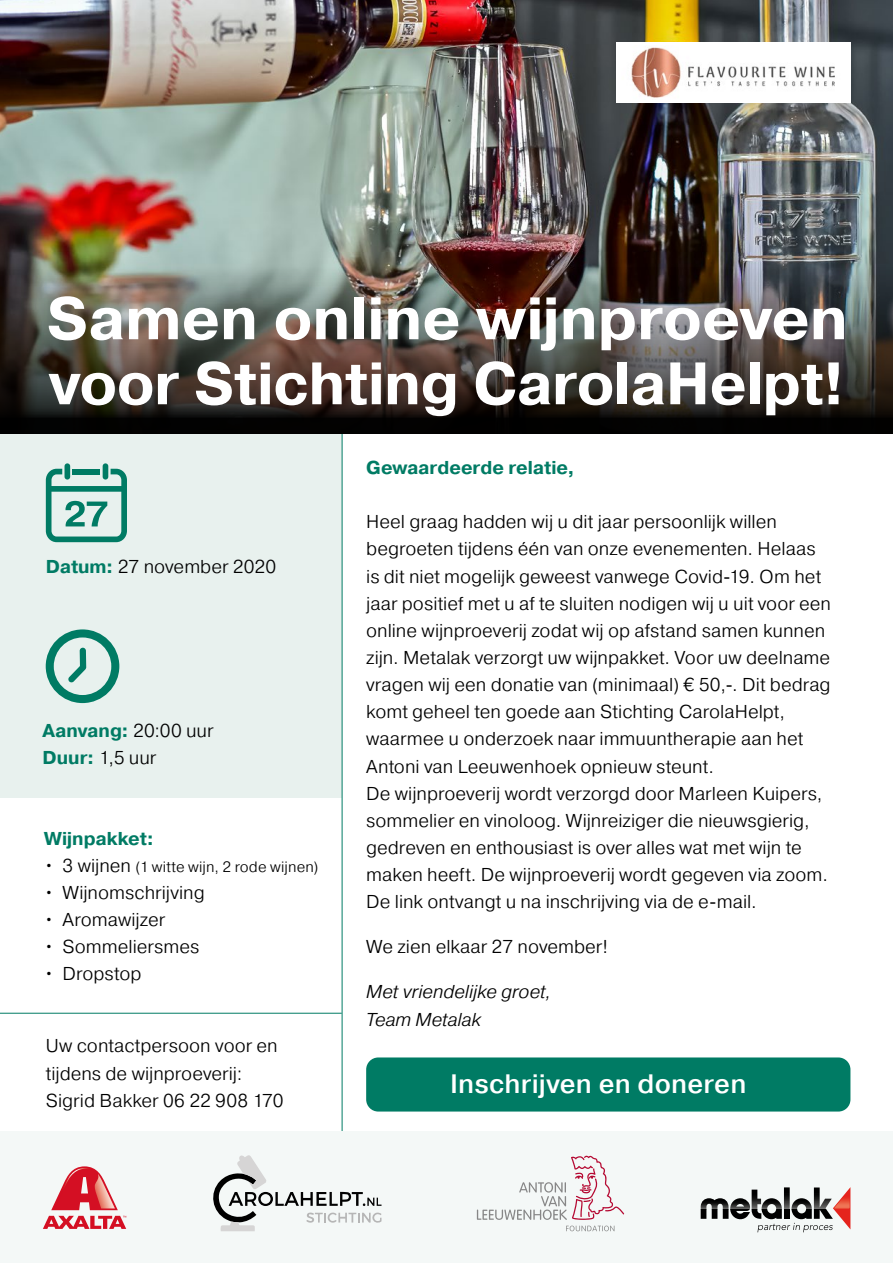
<style>
.page{position:relative;width:893px;height:1263px;background:#fff}
.page>*{position:absolute;margin:0;border:0;box-sizing:border-box;transform-origin:0 0}
.t1{font:700 59.7px/64.9px "Spies Hecker Pragmatica";letter-spacing:-.005em;color:#fff}
.t2{font:500 26.7px "Spies Hecker Pragmatica";letter-spacing:.01em;color:#fff}
.t3{font:300 18.6px/27.2px "Spies Hecker Pragmatica";color:#000}
.t4{font:italic 300 18.6px/27.2px "Spies Hecker Pragmatica";color:#000}
.t5{font:700 18.6px "Spies Hecker Pragmatica";color:#007b64}
.t6{font:300 15px "Spies Hecker Pragmatica";letter-spacing:.005em;color:#000}
.s1{font-weight:700;color:#007b64}
.s2{font-size:18.6px}
</style>
<div class="page">
<div style="left:0;top:428px;width:342px;height:370px;background:#e8f1ee"></div>
<svg style="left:342px;top:434px;width:551px;height:698px"></svg>
<img style="left:0;top:0;width:893px;height:225px">
<img style="left:0;top:225px;width:893px;height:209px">
<div style="left:103px;top:463px;width:5px;height:17px;background:#007b64;border-radius:3px"></div>
<div style="left:65px;top:463px;width:5px;height:17px;background:#007b64;border-radius:3px"></div>
<svg style="left:46px;top:469px;width:81px;height:73px"></svg>
<svg style="left:46px;top:629px;width:73px;height:74px"></svg>
<div style="left:366px;top:1057px;width:484px;height:54px;background:#007b64;border-radius:12px"></div>
<hr style="left:0;top:1013px;width:342px;height:1px;background:#007b64">
<div style="left:0;top:1132px;width:893px;height:131px;background:#f4f8f7"></div>
<svg style="left:213px;top:1155px;width:169px;height:76px"></svg>
<svg style="left:477px;top:1156px;width:147px;height:75px"></svg>
<svg style="left:701px;top:1187px;width:149px;height:45px"></svg>
<svg style="left:43px;top:1166px;width:83px;height:63px"></svg>
<div style="left:616px;top:43px;width:234px;height:60px;background:#fff"></div>
<img style="left:631px;top:47px;width:204px;height:51px">
<h1 class="t1" style="left:47px;top:287px;width:803px">Samen online wijnproeven voor Stichting CarolaHelpt!</h1>
<p class="t3" style="left:46px;top:553px;width:232px"><span class="s1">Datum:</span> 27 november 2020</p>
<p class="t3" style="left:43px;top:717px;width:173px"><span class="s1">Aanvang:</span> 20:00 uur<br><span class="s1">Duur:</span> 1,5 uur</p>
<p class="t5" style="left:44px;top:826px;width:111px">Wijnpakket:</p>
<p class="t6" style="left:44px;top:857px;width:276px"><span class="s2">• 3 wijnen</span> (1 witte wijn, 2 rode wijnen)</p>
<p class="t3" style="left:44px;top:878px;width:162px">• Wijnomschrijving</p>
<p class="t3" style="left:44px;top:906px;width:123px">• Aromawijzer</p>
<p class="t3" style="left:44px;top:933px;width:157px">• Sommeliersmes</p>
<p class="t3" style="left:44px;top:960px;width:99px">• Dropstop</p>
<p class="t3" style="left:46px;top:1032px;width:239px">Uw contactpersoon voor en tijdens de wijnproeverij:<br>Sigrid Bakker 06 22 908 170</p>
<p class="t5" style="left:366px;top:456px;width:210px">Gewaardeerde relatie,</p>
<p class="t3" style="left:366px;top:508px;width:466px">Heel graag hadden wij u dit jaar persoonlijk willen begroeten tijdens één van onze evenementen. Helaas is dit niet mogelijk geweest vanwege Covid-19. Om het jaar positief met u af te sluiten nodigen wij u uit voor een online wijnproeverij zodat wij op afstand samen kunnen zijn. Metalak verzorgt uw wijnpakket. Voor uw deelname vragen wij een donatie van (minimaal) € 50,-. Dit bedrag komt geheel ten goede aan Stichting CarolaHelpt, waarmee u onderzoek naar immuuntherapie aan het Antoni van Leeuwenhoek opnieuw steunt.<br>De wijnproeverij wordt verzorgd door Marleen Kuipers, sommelier en vinoloog. Wijnreiziger die nieuwsgierig, gedreven en enthousiast is over alles wat met wijn te maken heeft. De wijnproeverij wordt gegeven via zoom.<br>De link ontvangt u na inschrijving via de e-mail.</p>
<p class="t3" style="left:366px;top:933px;width:243px">We zien elkaar 27 november!</p>
<p class="t4" style="left:366px;top:978px;width:187px">Met vriendelijke groet,<br>Team Metalak</p>
<h2 class="t2" style="left:450px;top:1067px;width:298px">Inschrijven en doneren</h2>
</div>
